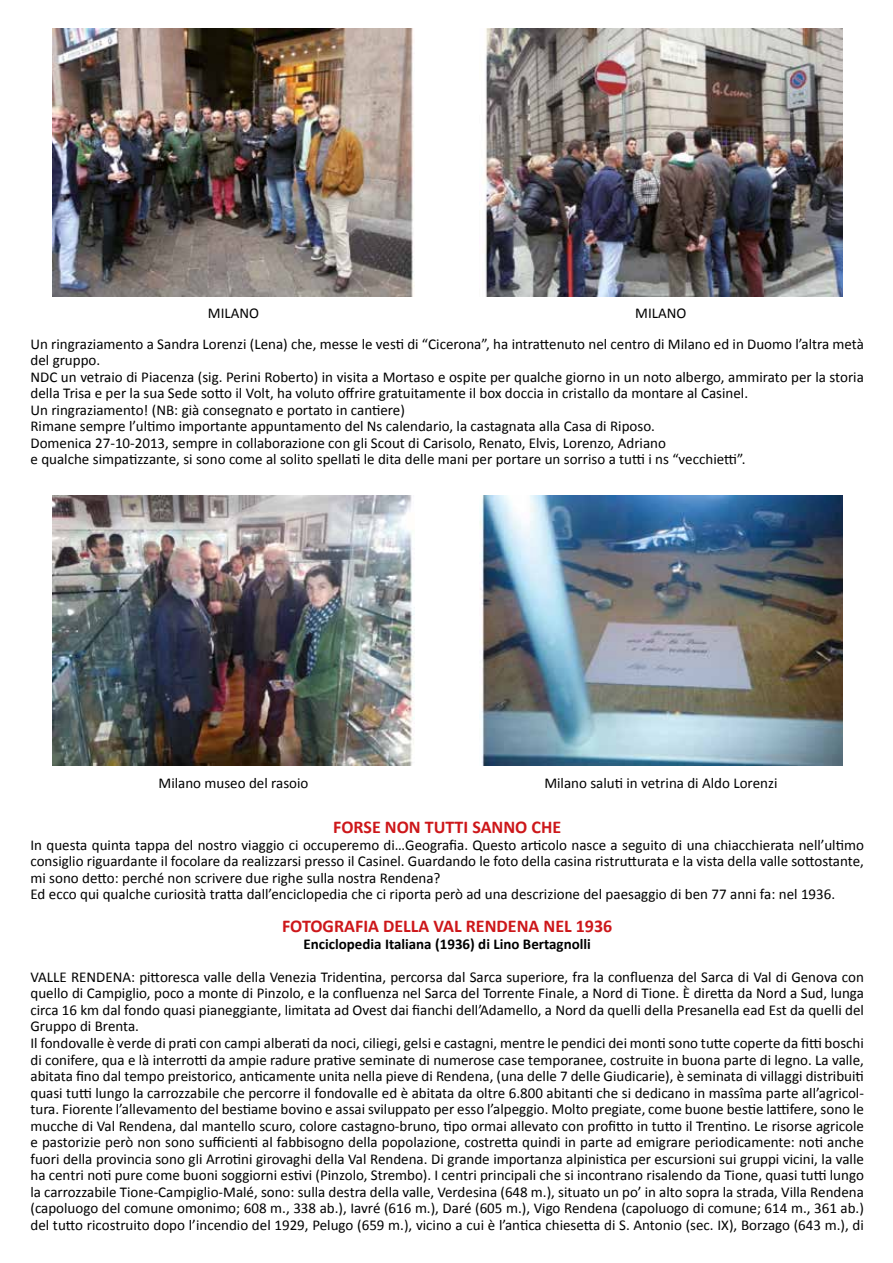
<style>
.page{position:relative;width:893px;height:1263px;background:#fff}
.page>*{position:absolute;margin:0;border:0;box-sizing:border-box;transform-origin:0 0}
.t1{font:700 18px "Calibri";color:#cd171a}
.t2{font:15px/16.5px "Calibri";color:#000}
.t3{font:700 15px "Calibri";color:#000}
</style>
<div class="page">
<img style="left:52px;top:29px;width:363px;height:267px">
<img style="left:485px;top:29px;width:357px;height:267px">
<img style="left:52px;top:496px;width:363px;height:270px">
<img style="left:480px;top:496px;width:362px;height:270px">
<p class="t2" style="left:208px;top:305px;width:53px">MILANO</p>
<p class="t2" style="left:635px;top:305px;width:53px">MILANO</p>
<p class="t2" style="left:30px;top:335px;width:835px">Un ringraziamento a Sandra Lorenzi (Lena) che, messe le vesti di “Cicerona”, ha intrattenuto nel centro di Milano ed in Duomo l’altra metà del gruppo.<br>NDC un vetraio di Piacenza (sig. Perini Roberto) in visita a Mortaso e ospite per qualche giorno in un noto albergo, ammirato per la storia della Trisa e per la sua Sede sotto il Volt, ha voluto offrire gratuitamente il box doccia in cristallo da montare al Casinel.<br>Un ringraziamento! (NB: già consegnato e portato in cantiere)<br>Rimane sempre l’ultimo importante appuntamento del Ns calendario, la castagnata alla Casa di Riposo.<br>Domenica 27-10-2013, sempre in collaborazione con gli Scout di Carisolo, Renato, Elvis, Lorenzo, Adriano<br>e qualche simpatizzante, si sono come al solito spellati le dita delle mani per portare un sorriso a tutti i ns “vecchietti”.</p>
<p class="t2" style="left:159px;top:774px;width:151px">Milano museo del rasoio</p>
<p class="t2" style="left:544px;top:774px;width:235px">Milano saluti in vetrina di Aldo Lorenzi</p>
<p class="t1" style="left:333px;top:816px;width:229px">FORSE NON TUTTI SANNO CHE</p>
<p class="t2" style="left:30px;top:837px;width:835px">In questa quinta tappa del nostro viaggio ci occuperemo di…Geografia. Questo articolo nasce a seguito di una chiacchierata nell’ultimo consiglio riguardante il focolare da realizzarsi presso il Casinel. Guardando le foto della casina ristrutturata e la vista della valle sottostante, mi sono detto: perché non scrivere due righe sulla nostra Rendena?<br>Ed ecco qui qualche curiosità tratta dall’enciclopedia che ci riporta però ad una descrizione del paesaggio di ben 77 anni fa: nel 1936.</p>
<p class="t1" style="left:282px;top:915px;width:332px">FOTOGRAFIA DELLA VAL RENDENA NEL 1936</p>
<p class="t3" style="left:303px;top:934px;width:289px">Enciclopedia Italiana (1936) di Lino Bertagnolli</p>
<p class="t2" style="left:30px;top:969px;width:835px">VALLE RENDENA: pittoresca valle della Venezia Tridentina, percorsa dal Sarca superiore, fra la confluenza del Sarca di Val di Genova con quello di Campiglio, poco a monte di Pinzolo, e la confluenza nel Sarca del Torrente Finale, a Nord di Tione. È diretta da Nord a Sud, lunga circa 16 km dal fondo quasi pianeggiante, limitata ad Ovest dai fianchi dell’Adamello, a Nord da quelli della Presanella ead Est da quelli del Gruppo di Brenta.<br>Il fondovalle è verde di prati con campi alberati da noci, ciliegi, gelsi e castagni, mentre le pendici dei monti sono tutte coperte da fitti boschi di conifere, qua e là interrotti da ampie radure prative seminate di numerose case temporanee, costruite in buona parte di legno. La valle, abitata fino dal tempo preistorico, anticamente unita nella pieve di Rendena, (una delle 7 delle Giudicarie), è seminata di villaggi distribuiti quasi tutti lungo la carrozzabile che percorre il fondovalle ed è abitata da oltre 6.800 abitanti che si dedicano in massîma parte all’agricol&shy;tura. Fiorente l’allevamento del bestiame bovino e assai sviluppato per esso l’alpeggio. Molto pregiate, come buone bestie lattifere, sono le mucche di Val Rendena, dal mantello scuro, colore castagno-bruno, tipo ormai allevato con profitto in tutto il Trentino. Le risorse agricole e pastorizie però non sono sufficienti al fabbisogno della popolazione, costretta quindi in parte ad emigrare periodicamente: noti anche fuori della provincia sono gli Arrotini girovaghi della Val Rendena. Di grande importanza alpinistica per escursioni sui gruppi vicini, la valle ha centri noti pure come buoni soggiorni estivi (Pinzolo, Strembo). I centri principali che si incontrano risalendo da Tione, quasi tutti lungo la carrozzabile Tione-Campiglio-Malé, sono: sulla destra della valle, Verdesina (648 m.), situato un po’ in alto sopra la strada, Villa Rendena (capoluogo del comune omonimo; 608 m., 338 ab.), Iavré (616 m.), Daré (605 m.), Vigo Rendena (capoluogo di comune; 614 m., 361 ab.) del tutto ricostruito dopo l’incendio del 1929, Pelugo (659 m.), vicino a cui è l’antica chiesetta di S. Antonio (sec. IX), Borzago (643 m.), di</p>
</div>
